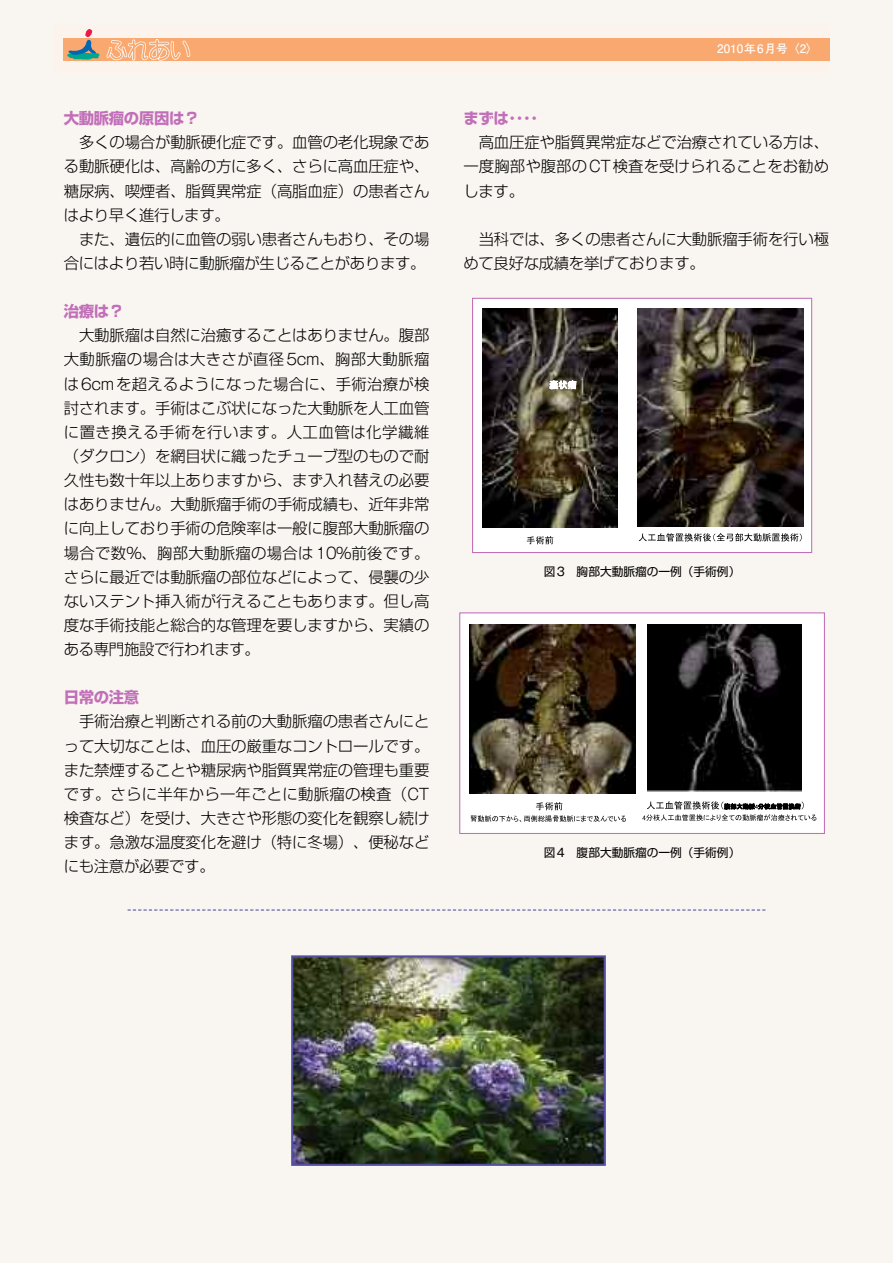
<style>
.page{position:relative;width:893px;height:1263px;background:#f9f5f0}
.page>*{position:absolute;margin:0;border:0;box-sizing:border-box;transform-origin:0 0}
.t1{font:300 15.45px/24.2px "Shin Go Pro";letter-spacing:-.01em;color:#000;text-align:justify}
.t2{font:700 15.45px "Shin Go Pro";letter-spacing:-.025em;color:#c26fb9}
.t3{font:11.7px "Shin Go Pro";color:#000}
.t4{font:700 11.7px "Futo Go B101 Pro";color:#fff}
.s1{font-family:"Gothic MB101 Pro"}
</style>
<div class="page">
<div style="left:54px;top:26px;width:775px;height:46px;background:#fdf3ed"></div>
<div style="left:64px;top:38px;width:766px;height:23px;background:#f9a86f"></div>
<svg style="left:106px;top:39px;width:85px;height:22px"></svg>
<svg style="left:67px;top:29px;width:33px;height:31px"></svg>
<div style="left:474px;top:300px;width:336px;height:249px;background:#fff"></div>
<img style="left:482px;top:308px;width:135px;height:220px">
<img style="left:637px;top:308px;width:167px;height:218px">
<svg style="left:527px;top:536px;width:26px;height:8px"></svg>
<svg style="left:639px;top:533px;width:163px;height:8px"></svg>
<svg style="left:549px;top:380px;width:27px;height:12px"></svg>
<div style="left:472px;top:298px;width:340px;height:255px;border:1px solid #c26fb9"></div>
<div style="left:461px;top:614px;width:361px;height:218px;background:#fff"></div>
<img style="left:469px;top:624px;width:166px;height:170px">
<img style="left:647px;top:625px;width:155px;height:167px">
<svg style="left:471px;top:802px;width:155px;height:20px"></svg>
<svg style="left:642px;top:801px;width:174px;height:20px"></svg>
<div style="left:459px;top:612px;width:366px;height:222px;border:1px solid #c26fb9"></div>
<svg style="left:128px;top:909px;width:637px;height:1px"></svg>
<img style="left:294px;top:958px;width:309px;height:205px">
<div style="left:291px;top:955px;width:315px;height:211px;border:2px solid #524ea0"></div>
<p class="t2" style="left:64px;top:106px;width:137px">大動脈瘤の原因は？</p>
<p class="t1" style="left:64px;top:128px;width:367px;text-indent:15px">多くの場合が動脈硬化症です。血管の老化現象である動脈硬化は、高齢の方に多く、さらに高血圧症や、糖尿病、喫煙者、脂質異常症（高脂血症）の患者さんはより早く進行します。</p>
<p class="t1" style="left:64px;top:225px;width:367px;text-align:right">また、遺伝的に血管の弱い患者さんもおり、その場合にはより若い時に動脈瘤が生じることがあります。</p>
<p class="t2" style="left:64px;top:299px;width:62px">治療は？</p>
<p class="t1" style="left:64px;top:321px;width:367px;text-indent:15px">大動脈瘤は自然に治癒することはありません。腹部大動脈瘤の場合は大きさが直径<span class="s1">5cm</span>、胸部大動脈瘤は<span class="s1">6cm</span>を超えるようになった場合に、手術治療が検討されます。手術はこぶ状になった大動脈を人工血管に置き換える手術を行います。人工血管は化学繊維（ダクロン）を網目状に織ったチューブ型のもので耐久性も数十年以上ありますから、まず入れ替えの必要はありません。大動脈瘤手術の手術成績も、近年非常に向上しており手術の危険率は一般に腹部大動脈瘤の場合で数％、胸部大動脈瘤の場合は<span class="s1">10</span>％前後です。さらに最近では動脈瘤の部位などによって、侵襲の少ないステント挿入術が行えることもあります。但し高度な手術技能と総合的な管理を要しますから、実績のある専門施設で行われます。</p>
<p class="t2" style="left:64px;top:685px;width:77px">日常の注意</p>
<p class="t1" style="left:64px;top:708px;width:367px;text-indent:15px">手術治療と判断される前の大動脈瘤の患者さんにとって大切なことは、血圧の厳重なコントロールです。また禁煙することや糖尿病や脂質異常症の管理も重要です。さらに半年から一年ごとに動脈瘤の検査（<span class="s1">CT</span>検査など）を受け、大きさや形態の変化を観察し続けます。急激な温度変化を避け（特に冬場）、便秘などにも注意が必要です。</p>
<p class="t4" style="left:717px;top:40px;width:102px">2010年6月号〈2〉</p>
<p class="t2" style="left:463px;top:106px;width:76px">まずは････</p>
<p class="t1" style="left:463px;top:128px;width:367px;text-indent:15px">高血圧症や脂質異常症などで治療されている方は、一度胸部や腹部の<span class="s1">CT</span>検査を受けられることをお勧めします。</p>
<p class="t1" style="left:463px;top:225px;width:367px;text-indent:15px">当科では、多くの患者さんに大動脈瘤手術を行い極めて良好な成績を挙げております。</p>
<p class="t3" style="left:544px;top:562px;width:198px">図<span class="s1">3</span> 胸部大動脈瘤の一例（手術例）</p>
<p class="t3" style="left:544px;top:843px;width:198px">図<span class="s1">4</span> 腹部大動脈瘤の一例（手術例）</p>
</div>
